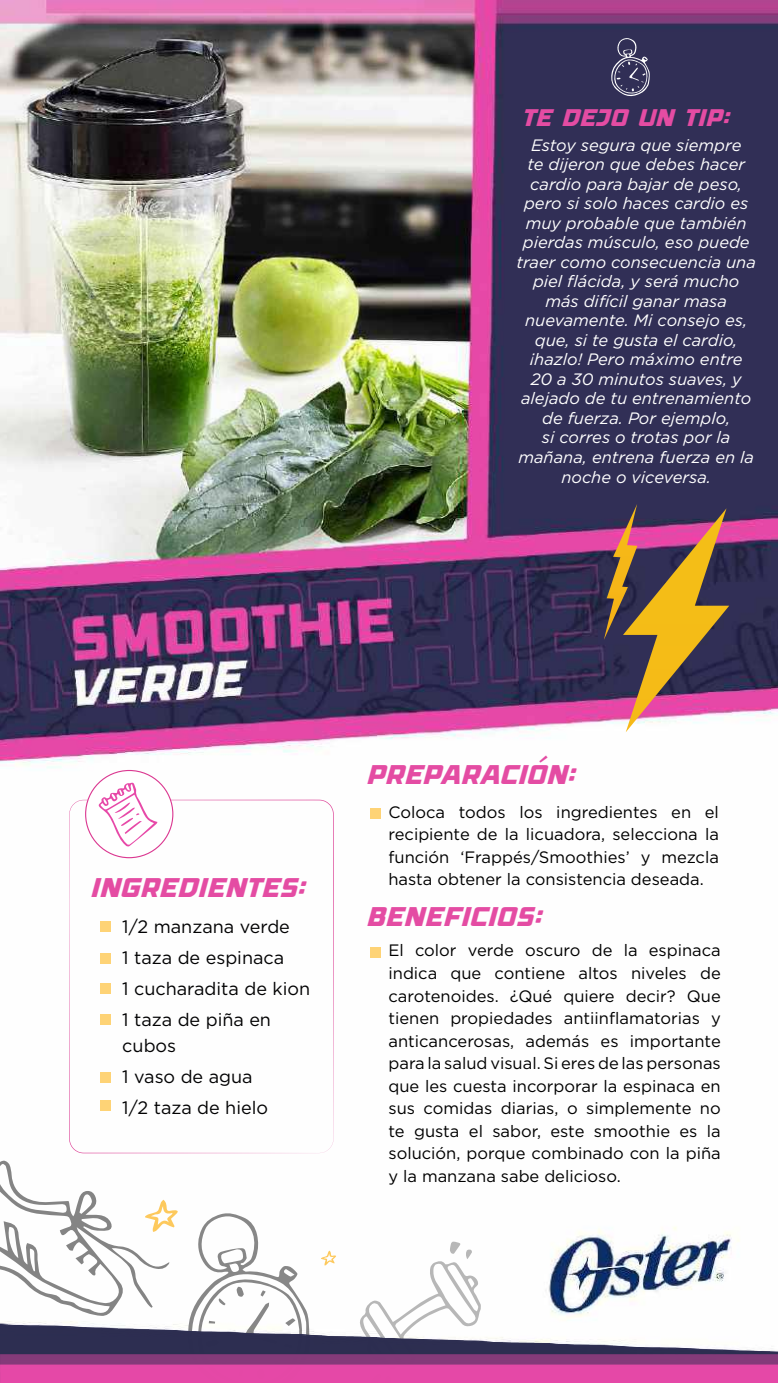
<style>
.page{position:relative;width:778px;height:1383px;background:#fff}
.page>*{position:absolute;margin:0;border:0;box-sizing:border-box;transform-origin:0 0}
.t1{font:italic 27px "Avega";letter-spacing:-.02em;color:#e44ca3}
.t2{font:italic 24px "Avega";letter-spacing:-.02em;color:#e44ca3}
.t3{font:18px/25.5px "Gotham";color:#020203}
.t4{font:16.5px/22.5px "Gotham";color:#000;text-align:justify}
.t5{font:italic 16.5px/19.5px "Gotham";color:#fff;text-align:center}
</style>
<div class="page">
<img style="left:0;top:0;width:778px;height:1323px">
<svg style="left:188px;top:1211px;width:122px;height:112px"></svg>
<svg style="left:359px;top:1241px;width:122px;height:82px"></svg>
<img style="left:0;top:1323px;width:778px;height:59px">
<svg style="left:321px;top:1250px;width:15px;height:15px"></svg>
<svg style="left:0;top:1160px;width:178px;height:156px"></svg>
<svg style="left:69px;top:799px;width:265px;height:354px"></svg>
<div style="left:86px;top:770px;width:87px;height:87px;background:#fff;border-radius:50%"></div>
<div style="left:100px;top:921px;width:10px;height:11px;background:#fed376"></div>
<div style="left:100px;top:1100px;width:10px;height:10px;background:#fed376"></div>
<div style="left:100px;top:983px;width:10px;height:10px;background:#fed376"></div>
<div style="left:100px;top:1071px;width:10px;height:11px;background:#fed376"></div>
<div style="left:100px;top:952px;width:10px;height:11px;background:#fed376"></div>
<div style="left:100px;top:1014px;width:10px;height:11px;background:#fed376"></div>
<svg style="left:604px;top:504px;width:125px;height:228px"></svg>
<svg style="left:98px;top:782px;width:59px;height:65px"></svg>
<div style="left:370px;top:808px;width:10px;height:10px;background:#fed376"></div>
<div style="left:370px;top:946px;width:10px;height:11px;background:#fed376"></div>
<svg style="left:610px;top:38px;width:39px;height:59px"></svg>
<h2 class="t2" style="left:523px;top:100px;width:210px">TE DEJO UN TIP:</h2>
<p class="t5" style="left:516px;top:135px;width:241px">Estoy segura que siempre<br>te dijeron que debes hacer cardio para bajar de peso, pero si solo haces cardio es muy probable que también pierdas músculo, eso puede traer como consecuencia una piel flácida, y será mucho más difícil ganar masa nuevamente. Mi consejo es, que, si te gusta el cardio, ¡hazlo! Pero máximo entre<br>20 a 30 minutos suaves, y alejado de tu entrenamiento de fuerza. Por ejemplo,<br>si corres o trotas por la mañana, entrena fuerza en la noche o viceversa.</p>
<h1 class="t1" style="left:92px;top:868px;width:217px">INGREDIENTES:</h1>
<p class="t3" style="left:101px;top:913px;width:190px">• 1/2 manzana verde</p>
<p class="t3" style="left:101px;top:944px;width:185px">• 1 taza de espinaca</p>
<p class="t3" style="left:101px;top:975px;width:210px">• 1 cucharadita de kion</p>
<p class="t3" style="left:122px;top:1006px;width:150px;text-indent:-21px">• 1 taza de piña en cubos</p>
<p class="t3" style="left:101px;top:1063px;width:153px">• 1 vaso de agua</p>
<p class="t3" style="left:101px;top:1094px;width:169px">• 1/2 taza de hielo</p>
<h1 class="t1" style="left:368px;top:755px;width:211px">PREPARACIÓN:</h1>
<p class="t4" style="left:388px;top:800px;width:332px">Coloca todos los ingredientes en el recipiente de la licuadora, selecciona la función ‘Frappés/Smoothies’ y mezcla hasta obtener la consistencia deseada.</p>
<h1 class="t1" style="left:368px;top:898px;width:178px">BENEFICIOS:</h1>
<p class="t4" style="left:388px;top:939px;width:334px">El color verde oscuro de la espinaca indica que contiene altos niveles de carotenoides. ¿Qué quiere decir? Que tienen propiedades antiinflamatorias y anticancerosas, además es importante para la salud visual. Si eres de las personas que les cuesta incorporar la espinaca en sus comidas diarias, o simplemente no te gusta el sabor, este smoothie es la solución, porque combinado con la piña y la manzana sabe delicioso.</p>
</div>
